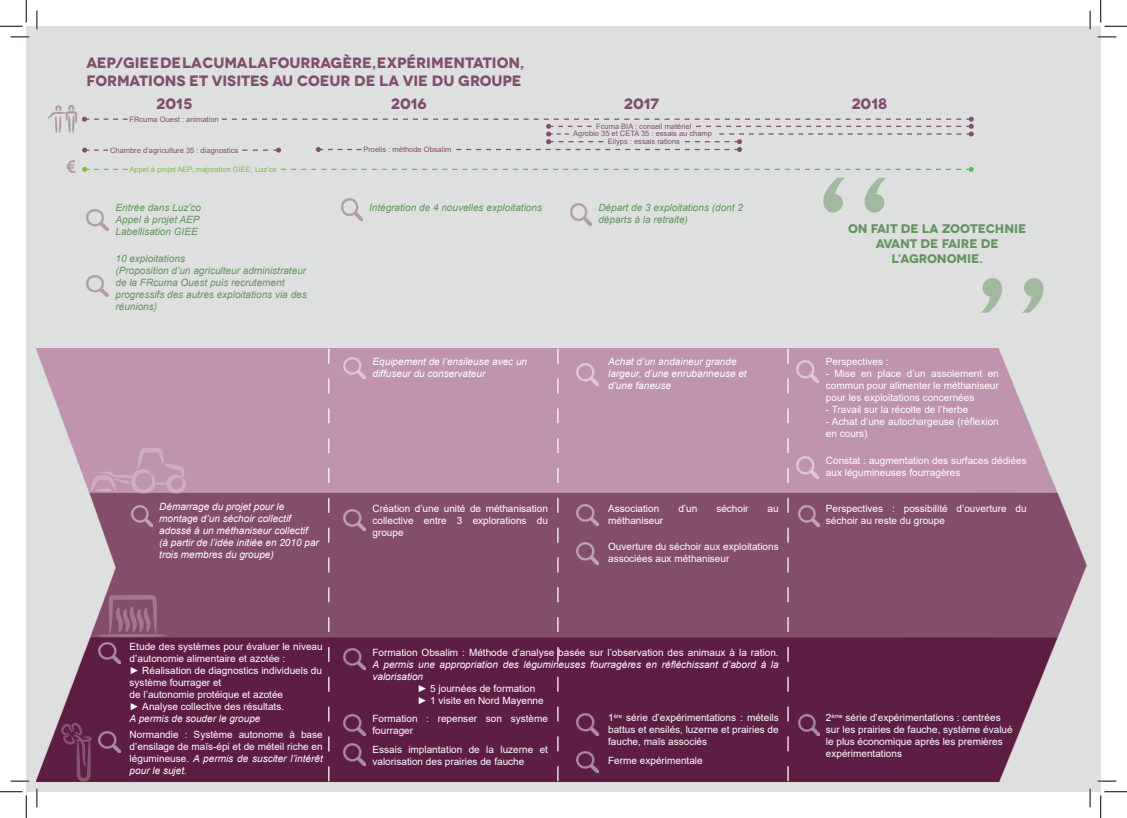
<style>
.page{position:relative;width:1127px;height:818px;background:#fff}
.page>*{position:absolute;margin:0;border:0;box-sizing:border-box;transform-origin:0 0}
.t1{font:700 125px "Novecentowide";color:#65955f}
.t2{font:700 15px/18px "Novecentowide";color:#834d6c}
.t3{font:700 12.5px/15px "Novecentowide";letter-spacing:-.01em;color:#65955f;text-align:center}
.t4{font:10px/12px "Arial";color:#fff}
.t5{font:italic 10px/12px "Arial";color:#fff}
.t6{font:italic 10px/12px "Arial";color:#65955f}
.t7{font:7.5px "Arial";color:#834d6c}
.t8{font:7.5px "Arial";color:#7fbd48}
.s1{font-family:"Century Gothic"}
.s2{font-style:normal}
.s3{font-style:italic}
</style>
<div class="page">
<div style="left:26px;top:26px;width:1074px;height:766px;background:#dde0df"></div>
<img style="left:37px;top:349px;width:1050px;height:432px">
<img style="left:92px;top:448px;width:94px;height:45px">
<img style="left:98px;top:595px;width:69px;height:41px">
<img style="left:61px;top:723px;width:31px;height:59px">
<svg style="left:328px;top:349px;width:1px;height:432px"></svg>
<svg style="left:557px;top:349px;width:1px;height:432px"></svg>
<svg style="left:787px;top:349px;width:1px;height:432px"></svg>
<svg style="left:82px;top:117px;width:45px;height:5px"></svg>
<svg style="left:222px;top:117px;width:751px;height:36px"></svg>
<svg style="left:82px;top:148px;width:26px;height:5px"></svg>
<svg style="left:281px;top:167px;width:692px;height:5px"></svg>
<img style="left:86px;top:275px;width:22px;height:21px">
<img style="left:86px;top:209px;width:22px;height:22px">
<img style="left:341px;top:199px;width:21px;height:21px">
<img style="left:570px;top:204px;width:21px;height:21px">
<img style="left:796px;top:361px;width:21px;height:21px">
<img style="left:796px;top:457px;width:21px;height:21px">
<img style="left:576px;top:364px;width:22px;height:21px">
<img style="left:344px;top:357px;width:21px;height:22px">
<img style="left:131px;top:505px;width:21px;height:22px">
<img style="left:344px;top:509px;width:21px;height:21px">
<img style="left:576px;top:504px;width:22px;height:22px">
<img style="left:798px;top:505px;width:21px;height:21px">
<img style="left:576px;top:543px;width:22px;height:21px">
<img style="left:99px;top:642px;width:21px;height:22px">
<img style="left:99px;top:731px;width:21px;height:21px">
<img style="left:344px;top:648px;width:21px;height:22px">
<img style="left:344px;top:714px;width:21px;height:22px">
<img style="left:344px;top:744px;width:21px;height:21px">
<img style="left:576px;top:714px;width:22px;height:21px">
<img style="left:576px;top:751px;width:22px;height:22px">
<img style="left:798px;top:714px;width:21px;height:22px">
<img style="left:49px;top:106px;width:28px;height:26px">
<svg style="left:66px;top:161px;width:62px;height:12px"></svg>
<svg style="left:11px;top:36px;width:18px;height:2px"></svg>
<svg style="left:1097px;top:36px;width:18px;height:2px"></svg>
<svg style="left:11px;top:780px;width:18px;height:2px"></svg>
<svg style="left:1097px;top:780px;width:18px;height:2px"></svg>
<svg style="left:36px;top:11px;width:2px;height:18px"></svg>
<svg style="left:36px;top:788px;width:2px;height:19px"></svg>
<svg style="left:1089px;top:11px;width:1px;height:18px"></svg>
<svg style="left:1089px;top:788px;width:1px;height:19px"></svg>
<svg style="left:0;top:0;width:27px;height:27px"></svg>
<svg style="left:0;top:791px;width:27px;height:27px"></svg>
<svg style="left:1100px;top:0;width:26px;height:27px"></svg>
<svg style="left:1100px;top:791px;width:26px;height:27px"></svg>
<p class="t2" style="left:86px;top:53px;width:439px">AEP/GIEE DE LA CUMA LA FOURRAGÈRE, EXPÉRIMENTATION,<br>FORMATIONS ET VISITES AU COEUR DE LA VIE DU GROUPE</p>
<p class="t2" style="left:156px;top:95px;width:37px">2015</p>
<p class="t2" style="left:391px;top:95px;width:37px">2016</p>
<p class="t2" style="left:623px;top:95px;width:37px">2017</p>
<p class="t2" style="left:851px;top:95px;width:37px">2018</p>
<p class="t7" style="left:129px;top:114px;width:91px">FRcuma Ouest : animation</p>
<p class="t7" style="left:110px;top:145px;width:129px">Chambre d’agriculture 35 : diagnostics</p>
<p class="t7" style="left:363px;top:144px;width:89px">Proelis : méthode Obsalim</p>
<p class="t8" style="left:130px;top:164px;width:149px">Appel à projet AEP, majoration GIEE, Luz’co</p>
<p class="t6" style="left:115px;top:202px;width:87px">Entrée dans Luz’co</p>
<p class="t6" style="left:115px;top:214px;width:86px">Appel à projet AEP</p>
<p class="t6" style="left:115px;top:226px;width:84px">Labellisation GIEE</p>
<p class="t6" style="left:115px;top:252px;width:71px">10 exploitations</p>
<p class="t6" style="left:115px;top:264px;width:193px">(Proposition d’un agriculteur administrateur de la FRcuma Ouest puis recrutement progressifs des autres exploitations via des réunions)</p>
<p class="t6" style="left:369px;top:202px;width:174px">Intégration de 4 nouvelles exploitations</p>
<p class="t5" style="left:372px;top:355px;width:156px">Equipement de l’ensileuse avec un diffuseur du conservateur</p>
<p class="t7" style="left:596px;top:121px;width:97px">Fcuma BIA : conseil matériel</p>
<p class="t7" style="left:573px;top:129px;width:140px">Agrobio 35 et CETA 35 : essais au champ</p>
<p class="t7" style="left:607px;top:136px;width:74px">Eilyps : essais rations</p>
<p class="t6" style="left:598px;top:202px;width:146px">Départ de 3 exploitations (dont 2 départs à la retraite)</p>
<p class="t5" style="left:608px;top:355px;width:140px">Achat d’un andaineur grande largeur, d’une enrubanneuse et d’une faneuse</p>
<p class="t5" style="left:159px;top:501px;width:161px">Démarrage du projet pour le montage d’un séchoir collectif adossé à un méthaniseur collectif (à partir de l’idée initiée en 2010 par trois membres du groupe)</p>
<p class="t4" style="left:372px;top:502px;width:177px;text-align:justify">Création d’une unité de méthanisation collective entre 3 explorations du groupe</p>
<p class="t4" style="left:608px;top:502px;width:53px">Association</p>
<p class="t4" style="left:678px;top:502px;width:20px">d’un</p>
<p class="t4" style="left:716px;top:502px;width:34px">séchoir</p>
<p class="t4" style="left:767px;top:502px;width:13px">au</p>
<p class="t4" style="left:608px;top:514px;width:57px">méthaniseur</p>
<p class="t4" style="left:608px;top:540px;width:172px">Ouverture du séchoir aux exploitations associées aux méthaniseur</p>
<h1 class="t1" style="left:813px;top:145px;width:84px">‘‘</h1>
<p class="t3" style="left:847px;top:222px;width:180px">ON FAIT DE LA ZOOTECHNIE<br>AVANT DE FAIRE DE</p>
<p class="t3" style="left:891px;top:252px;width:93px">L’AGRONOMIE.</p>
<h1 class="t1" style="left:970px;top:245px;width:84px">’’</h1>
<p class="t4" style="left:825px;top:355px;width:64px">Perspectives :</p>
<p class="t4" style="left:825px;top:367px;width:174px;text-align:justify">- Mise en place d’un assolement en commun pour alimenter le méthaniseur pour les exploitations concernées</p>
<p class="t4" style="left:825px;top:403px;width:144px">- Travail sur la récolte de l’herbe</p>
<p class="t4" style="left:825px;top:415px;width:174px">- Achat d’une autochargeuse (réflexion en cours)</p>
<p class="t4" style="left:825px;top:454px;width:202px">Constat : augmentation des surfaces dédiées aux légumineuses fourragères</p>
<p class="t4" style="left:825px;top:502px;width:202px">Perspectives : possibilité d’ouverture du séchoir au reste du groupe</p>
<p class="t4" style="left:130px;top:640px;width:194px">Etude des systèmes pour évaluer le niveau d’autonomie alimentaire et azotée :</p>
<p class="t4" style="left:130px;top:664px;width:194px"><span class="s1">►</span> Réalisation de diagnostics individuels du système fourrager et</p>
<p class="t4" style="left:130px;top:688px;width:155px">de l’autonomie protéique et azotée</p>
<p class="t4" style="left:130px;top:700px;width:156px"><span class="s1">►</span> Analyse collective des résultats.</p>
<p class="t5" style="left:130px;top:712px;width:132px">A permis de souder le groupe</p>
<p class="t4" style="left:372px;top:712px;width:177px">Formation : repenser son système fourrager</p>
<p class="t4" style="left:608px;top:711px;width:172px;text-align:justify">1<sup>ère</sup> série d’expérimentations : méteils battus et ensilés, luzerne et prairies de fauche, maïs associés</p>
<p class="t4" style="left:825px;top:711px;width:188px">2<sup>ème</sup> série d’expérimentations : centrées sur les prairies de fauche, système évalué le plus économique après les premières expérimentations</p>
<p class="t5" style="left:372px;top:646px;width:407px;text-align:justify"><span class="s2">Formation Obsalim : Méthode d’analyse basée sur l’observation des animaux à la ration.<br></span>A permis une appropriation des légumineuses fourragères en réfléchissant d’abord à la valorisation</p>
<p class="t4" style="left:417px;top:682px;width:119px"><span class="s1">►</span> 5 journées de formation</p>
<p class="t4" style="left:417px;top:694px;width:128px"><span class="s1">►</span> 1 visite en Nord Mayenne</p>
<p class="t4" style="left:130px;top:729px;width:194px;text-align:justify">Normandie : Système autonome à base d’ensilage de maïs-épi et de méteil riche en légumineuse. <span class="s3">A permis de susciter l’intérêt pour le sujet.</span></p>
<p class="t4" style="left:372px;top:743px;width:177px">Essais implantation de la luzerne et valorisation des prairies de fauche</p>
<p class="t4" style="left:608px;top:755px;width:96px">Ferme expérimentale</p>
</div>
